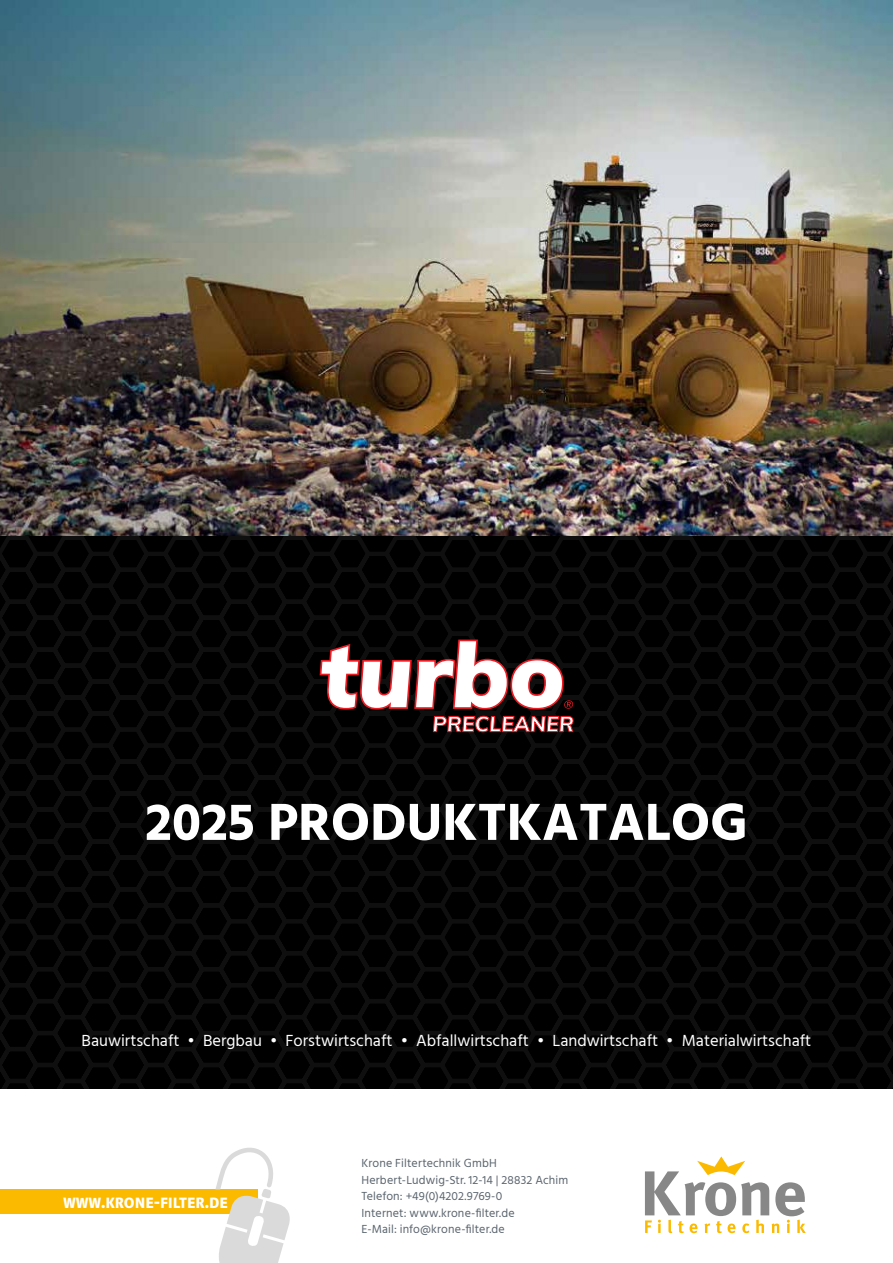
<style>
.page{position:relative;width:893px;height:1263px;background:#fff}
.page>*{position:absolute;margin:0;border:0;box-sizing:border-box;transform-origin:0 0}
.t1{font:700 53.4px "Hind";color:#fff}
.t2{font:18.75px "Riga Bold Small Caps";color:#fff}
.t3{font:16.5px "Hind";color:#fff}
.t4{font:12px/16.5px "Hind";letter-spacing:.01em;color:#5a646e}
</style>
<div class="page">
<svg style="left:456px;top:536px;width:437px;height:188px;background:#040404"></svg>
<svg style="left:456px;top:724px;width:437px;height:365px;background:#040404"></svg>
<svg style="left:0;top:536px;width:456px;height:379px;background:#040404"></svg>
<svg style="left:0;top:915px;width:456px;height:174px;background:#040404"></svg>
<img style="left:0;top:0;width:893px;height:536px">
<svg style="left:320px;top:639px;width:253px;height:71px"></svg>
<svg style="left:433px;top:716px;width:141px;height:16px"></svg>
<div style="left:0;top:1189px;width:75px;height:25px;background:#fbba00"></div>
<div style="left:49px;top:1189px;width:208px;height:25px;background:#fbba00"></div>
<svg style="left:215px;top:1147px;width:75px;height:116px"></svg>
<svg style="left:645px;top:1156px;width:161px;height:77px"></svg>
<h1 class="t1" style="left:145px;top:790px;width:604px">2025 PRODUKTKATALOG</h1>
<h3 class="t3" style="left:82px;top:1029px;width:731px">Bauwirtschaft • Bergbau • Forstwirtschaft • Abfallwirtschaft • Landwirtschaft • Materialwirtschaft</h3>
<h2 class="t2" style="left:63px;top:1191px;width:166px">www.krone-filter.de</h2>
<p class="t4" style="left:361px;top:1155px;width:208px">Krone Filtertechnik GmbH<br>Herbert-Ludwig-Str. 12-14 | 28832 Achim<br>Telefon: +49(0)4202.9769-0<br>Internet: www.krone-filter.de<br>E-Mail: info@krone-filter.de</p>
</div>
